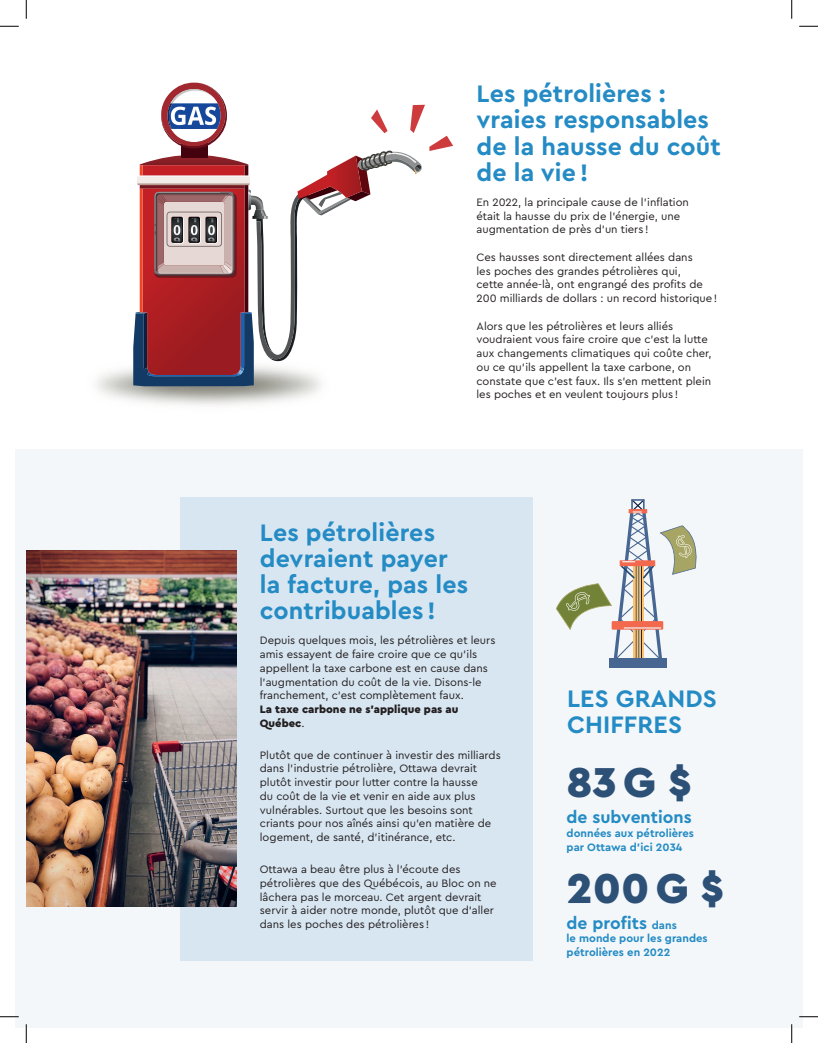
<style>
.page{position:relative;width:818px;height:1043px;background:#fff}
.page>*{position:absolute;margin:0;border:0;box-sizing:border-box;transform-origin:0 0}
.t1{font:900 43.75px "Cera Pro";color:#2d5077}
.t2{font:700 25px/26.2px "Cera Pro";letter-spacing:.005em;color:#248bc4}
.t3{font:700 17.5px "Cera Pro";color:#248bc4}
.t4{font:11.25px/13.8px "Cera Pro";color:#231f20}
.t5{font:700 11.25px/13.8px "Cera Pro";color:#248bc4}
.t6{font:900 11.25px/13.8px "Cera Pro";color:#231f20}
.s1{font-weight:400}
.s2{font-size:11.25px}
</style>
<div class="page">
<div style="left:15px;top:449px;width:787px;height:579px;background:#f3f7fa"></div>
<svg style="left:133px;top:83px;width:320px;height:303px"></svg>
<div style="left:180px;top:497px;width:352px;height:463px;background:#d8e6f1"></div>
<img style="left:26px;top:550px;width:211px;height:356px">
<div style="left:609px;top:657px;width:57px;height:10px;background:#476691"></div>
<svg style="left:556px;top:499px;width:141px;height:162px"></svg>
<svg style="left:0;top:25px;width:19px;height:2px"></svg>
<svg style="left:799px;top:25px;width:19px;height:2px"></svg>
<svg style="left:0;top:1016px;width:19px;height:1px"></svg>
<svg style="left:799px;top:1015px;width:19px;height:2px"></svg>
<svg style="left:25px;top:0;width:2px;height:19px"></svg>
<svg style="left:25px;top:1024px;width:2px;height:18px"></svg>
<svg style="left:791px;top:0;width:1px;height:19px"></svg>
<svg style="left:791px;top:1024px;width:1px;height:18px"></svg>
<h2 class="t2" style="left:476px;top:79px;width:246px">Les pétrolières : vraies responsables de la hausse du coût de la vie !</h2>
<p class="t4" style="left:476px;top:195px;width:214px">En 2022, la principale cause de l’inflation était la hausse du prix de l’énergie, une augmentation de près d’un tiers !</p>
<p class="t4" style="left:476px;top:250px;width:242px">Ces hausses sont directement allées dans<br>les poches des grandes pétrolières qui,<br>cette année-là, ont engrangé des profits de 200 milliards de dollars : un record historique !</p>
<p class="t4" style="left:476px;top:318px;width:236px">Alors que les pétrolières et leurs alliés voudraient vous faire croire que c’est la lutte aux changements climatiques qui coûte cher, ou ce qu’ils appellent la taxe carbone, on constate que c’est faux. Ils s’en mettent plein les poches et en veulent toujours plus !</p>
<h2 class="t2" style="left:260px;top:518px;width:210px">Les pétrolières devraient payer la facture, pas les contribuables !</h2>
<p class="t4" style="left:260px;top:633px;width:237px">Depuis quelques mois, les pétrolières et leurs amis essayent de faire croire que ce qu’ils appellent la taxe carbone est en cause dans l’augmentation du coût de la vie. Disons-le franchement, c’est complètement faux.</p>
<p class="t6" style="left:260px;top:702px;width:200px">La taxe carbone ne s’applique pas au<br>Québec<span class="s1">.</span></p>
<p class="t4" style="left:260px;top:747px;width:242px">Plutôt que de continuer à investir des milliards dans l’industrie pétrolière, Ottawa devrait plutôt investir pour lutter contre la hausse<br>du coût de la vie et venir en aide aux plus vulnérables. Surtout que les besoins sont criants pour nos aînés ainsi qu’en matière de logement, de santé, d’itinérance, etc.</p>
<p class="t4" style="left:260px;top:861px;width:238px">Ottawa a beau être plus à l’écoute des pétrolières que des Québécois, au Bloc on ne lâchera pas le morceau. Cet argent devrait servir à aider notre monde, plutôt que d’aller dans les poches des pétrolières !</p>
<h2 class="t2" style="left:567px;top:684px;width:151px">LES GRANDS<br>CHIFFRES</h2>
<h1 class="t1" style="left:566px;top:753px;width:127px">83 G $</h1>
<h3 class="t3" style="left:566px;top:805px;width:127px">de subventions</h3>
<p class="t5" style="left:566px;top:825px;width:129px">données aux pétrolières par Ottawa d’ici 2034</p>
<h1 class="t1" style="left:566px;top:859px;width:159px">200 G $</h1>
<h3 class="t3" style="left:566px;top:911px;width:112px">de profits <span class="s2">dans</span></h3>
<p class="t5" style="left:566px;top:931px;width:142px">le monde pour les grandes pétrolières en 2022</p>
</div>
